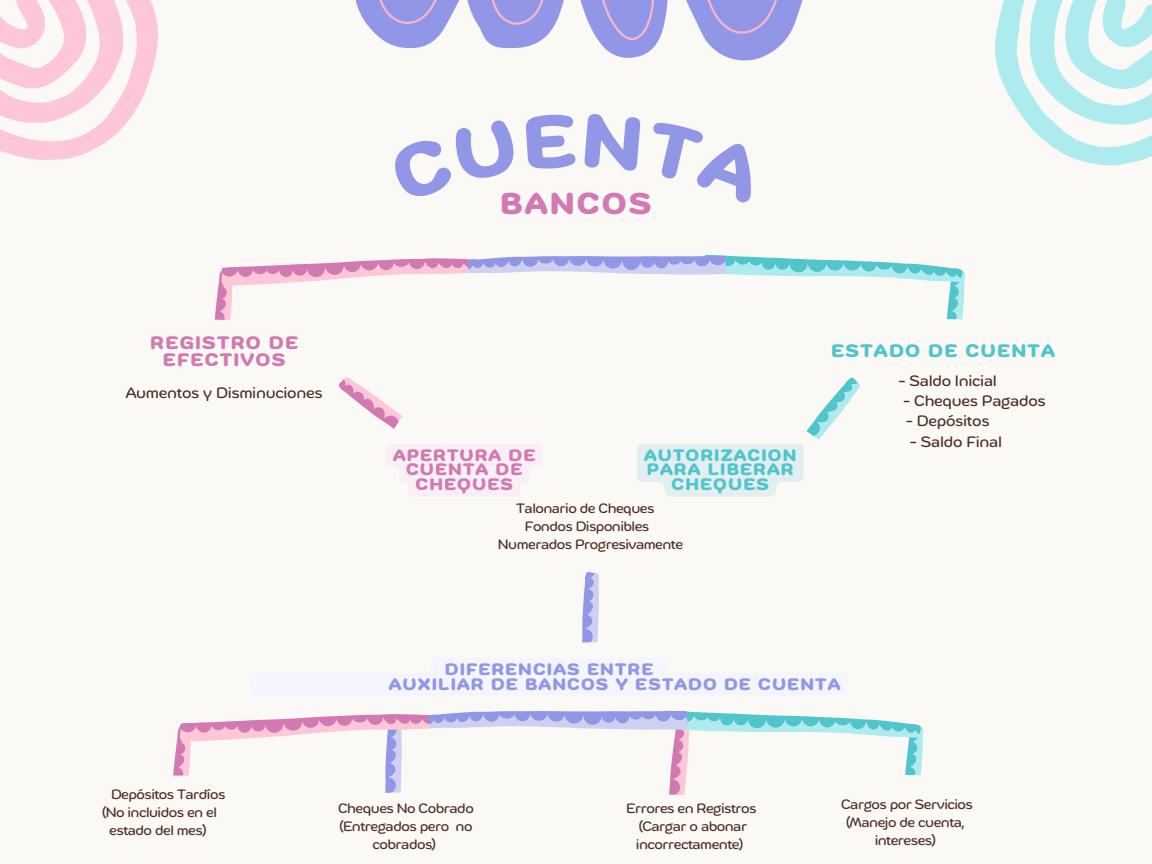
<style>
.page{position:relative;width:1152px;height:864px;background:#faf9f6}
.page>*{position:absolute;margin:0;border:0;box-sizing:border-box;transform-origin:0 0}
.t1{font:700 30px "Mommi";letter-spacing:.07em;color:#d279b1}
.t2{font:700 18px/16.8px "Mommi";letter-spacing:.07em;color:#d279b1;text-align:center}
.t3{font:700 18px "Mommi";letter-spacing:.07em;color:#50c5cc}
.t4{font:700 16.5px/14.7px "Mommi";letter-spacing:.07em;color:#9197e6}
.t5{font:700 16.5px/14.7px "Mommi";letter-spacing:.07em;color:#50c5cc;text-align:center}
.t6{font:700 16.5px/14.7px "Mommi";letter-spacing:.07em;color:#d279b1;text-align:center}
.t7{font:15px "Mommi";letter-spacing:-.02em;color:#4c2e29}
.t8{font:13.5px/18px "Mommi";letter-spacing:-.04em;color:#4c2e29;text-align:center}
</style>
<div class="page">
<svg style="left:0;top:0;width:158px;height:160px"></svg>
<svg style="left:355px;top:0;width:448px;height:60px"></svg>
<svg style="left:214px;top:255px;width:751px;height:65px"></svg>
<svg style="left:339px;top:377px;width:63px;height:52px"></svg>
<svg style="left:1076px;top:159px;width:68px;height:7px"></svg>
<svg style="left:995px;top:0;width:157px;height:159px"></svg>
<svg style="left:582px;top:572px;width:17px;height:71px"></svg>
<svg style="left:637px;top:377px;width:223px;height:120px"></svg>
<svg style="left:173px;top:710px;width:751px;height:85px"></svg>
<p class="t1" style="left:500px;top:190px;width:153px">BANCOS</p>
<p class="t2" style="left:150px;top:335px;width:149px">REGISTRO DE<br>EFECTIVOS</p>
<p class="t3" style="left:831px;top:343px;width:225px">ESTADO DE CUENTA</p>
<p class="t7" style="left:126px;top:386px;width:198px">Aumentos y Disminuciones</p>
<p class="t6" style="left:393px;top:448px;width:144px">APERTURA DE<br>CUENTA DE<br>CHEQUES</p>
<p class="t5" style="left:644px;top:448px;width:154px">AUTORIZACION<br>PARA LIBERAR<br>CHEQUES</p>
<p class="t8" style="left:516px;top:500px;width:140px">Talonario de Cheques</p>
<p class="t8" style="left:525px;top:518px;width:126px">Fondos Disponibles</p>
<p class="t8" style="left:498px;top:536px;width:187px">Numerados Progresivamente</p>
<h3 class="t4" style="left:389px;top:663px;width:453px;text-indent:56px">DIFERENCIAS ENTRE<br>AUXILIAR DE BANCOS Y ESTADO DE CUENTA</h3>
<p class="t7" style="left:898px;top:374px;width:100px">- Saldo Inicial</p>
<p class="t7" style="left:903px;top:394px;width:144px">- Cheques Pagados</p>
<h1 class="t7" style="left:906px;top:414px;width:85px">- Depósitos</h1>
<h2 class="t7" style="left:910px;top:435px;width:94px">- Saldo Final</h2>
<h3 class="t8" style="left:111px;top:786px;width:116px">Depósitos Tardíos</h3>
<p class="t8" style="left:102px;top:804px;width:116px">(No incluidos en el estado del mes)</p>
<p class="t8" style="left:338px;top:800px;width:137px">Cheques No Cobrado</p>
<h3 class="t8" style="left:339px;top:818px;width:135px">(Entregados pero no cobrados)</h3>
<h3 class="t8" style="left:626px;top:800px;width:132px">Errores en Registros</h3>
<p class="t8" style="left:636px;top:818px;width:113px;text-align:left">(Cargar o abonar incorrectamente)</p>
<p class="t8" style="left:841px;top:796px;width:133px">Cargos por Servicios</p>
<p class="t8" style="left:846px;top:814px;width:120px">(Manejo de cuenta, intereses)</p>
</div>
